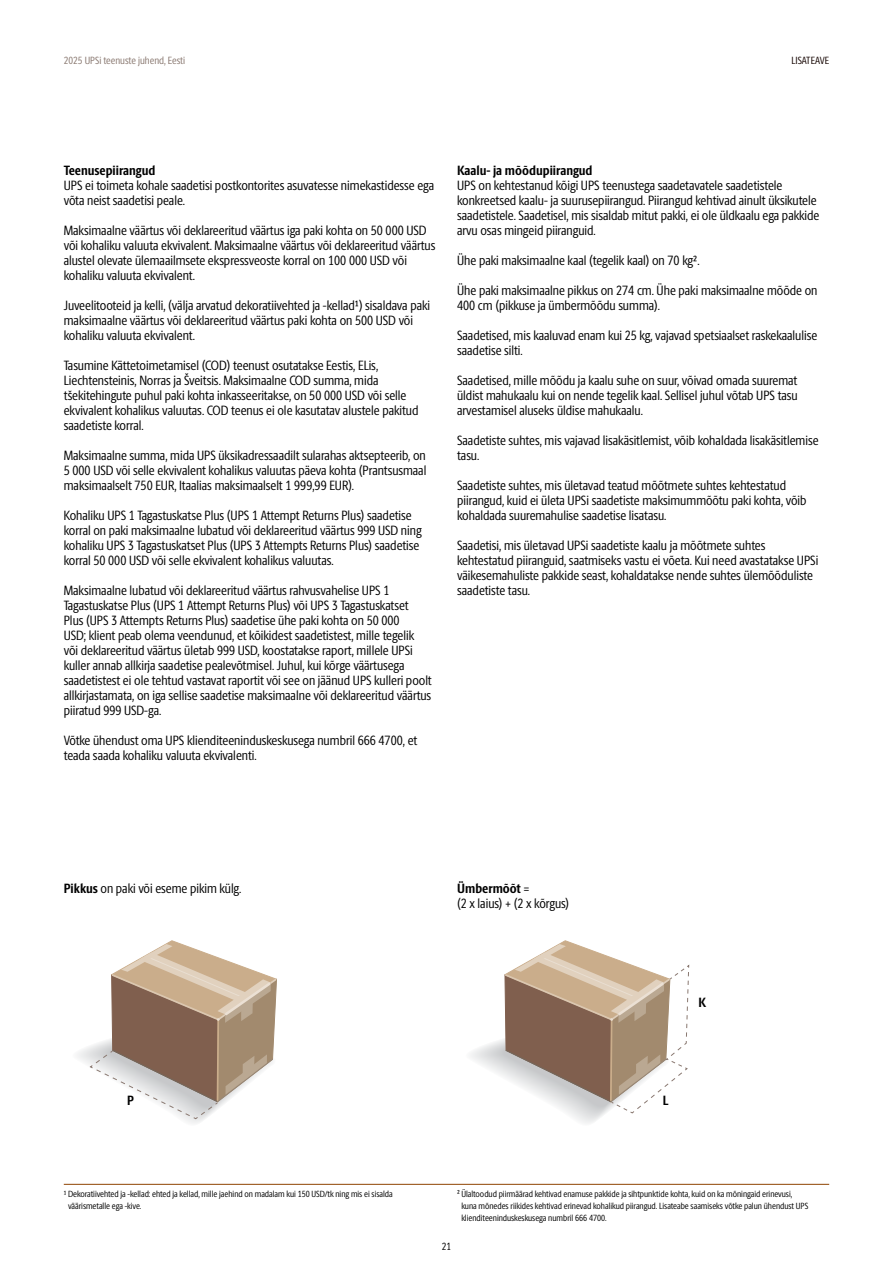
<style>
.page{position:relative;width:893px;height:1263px;background:#fff}
.page>*{position:absolute;margin:0;border:0;box-sizing:border-box;transform-origin:0 0}
.t1{font:13.5px/15px "UPS Berlingske Sans Cn";color:#000}
.t2{font:700 13.5px "UPS Berlingske Sans Cn";color:#000}
.t3{font:10.5px "UPS Berlingske Sans Cn";color:#897870}
.t4{font:10.5px "UPS Berlingske Sans Cn";color:#150400}
.t5{font:10.5px "UPS Berlingske Sans Cn";color:#000}
.t6{font:9px/12px "UPS Berlingske Sans Cn";color:#000}
.s1{font-weight:700}
</style>
<div class="page">
<svg style="left:77px;top:940px;width:200px;height:183px"></svg>
<svg style="left:471px;top:940px;width:218px;height:183px"></svg>
<hr style="left:64px;top:1184px;width:765px;height:1px;background:#8e4402">
<p class="t3" style="left:64px;top:53px;width:123px">2025 UPSi teenuste juhend, Eesti</p>
<p class="t4" style="left:791px;top:53px;width:39px">LISATEAVE</p>
<p class="t2" style="left:64px;top:160px;width:93px">Teenusepiirangud</p>
<p class="t1" style="left:64px;top:177px;width:372px">UPS ei toimeta kohale saadetisi postkontorites asuvatesse nimekastidesse ega võta neist saadetisi peale.</p>
<p class="t1" style="left:64px;top:222px;width:373px">Maksimaalne väärtus või deklareeritud väärtus iga paki kohta on 50 000 USD või kohaliku valuuta ekvivalent. Maksimaalne väärtus või deklareeritud väärtus alustel olevate ülemaailmsete ekspressveoste korral on 100 000 USD või kohaliku valuuta ekvivalent.</p>
<p class="t1" style="left:64px;top:297px;width:368px">Juveelitooteid ja kelli, (välja arvatud dekoratiivehted ja -kellad¹) sisaldava paki maksimaalne väärtus või deklareeritud väärtus paki kohta on 500 USD või kohaliku valuuta ekvivalent.</p>
<p class="t1" style="left:64px;top:357px;width:356px">Tasumine Kättetoimetamisel (COD) teenust osutatakse Eestis, ELis, Liechtensteinis, Norras ja Šveitsis. Maksimaalne COD summa, mida tšekitehingute puhul paki kohta inkasseeritakse, on 50 000 USD või selle ekvivalent kohalikus valuutas. COD teenus ei ole kasutatav alustele pakitud saadetiste korral.</p>
<p class="t1" style="left:64px;top:447px;width:364px;text-align:justify">Maksimaalne summa, mida UPS üksikadressaadilt sularahas aktsepteerib, on 5 000 USD või selle ekvivalent kohalikus valuutas päeva kohta (Prantsusmaal maksimaalselt 750 EUR, Itaalias maksimaalselt 1 999,99 EUR).</p>
<p class="t1" style="left:64px;top:507px;width:359px">Kohaliku UPS 1 Tagastuskatse Plus (UPS 1 Attempt Returns Plus) saadetise korral on paki maksimaalne lubatud või deklareeritud väärtus 999 USD ning kohaliku UPS 3 Tagastuskatset Plus (UPS 3 Attempts Returns Plus) saadetise korral 50 000 USD või selle ekvivalent kohalikus valuutas.</p>
<p class="t1" style="left:64px;top:582px;width:370px">Maksimaalne lubatud või deklareeritud väärtus rahvusvahelise UPS 1<br>Tagastuskatse Plus (UPS 1 Attempt Returns Plus) või UPS 3 Tagastuskatset<br>Plus (UPS 3 Attempts Returns Plus) saadetise ühe paki kohta on 50 000<br>USD; klient peab olema veendunud, et kõikidest saadetistest, mille tegelik või deklareeritud väärtus ületab 999 USD, koostatakse raport, millele UPSi kuller annab allkirja saadetise pealevõtmisel. Juhul, kui kõrge väärtusega saadetistest ei ole tehtud vastavat raportit või see on jäänud UPS kulleri poolt allkirjastamata, on iga sellise saadetise maksimaalne või deklareeritud väärtus piiratud 999 USD-ga.</p>
<p class="t1" style="left:64px;top:732px;width:355px">Võtke ühendust oma UPS klienditeeninduskeskusega numbril 666 4700, et teada saada kohaliku valuuta ekvivalenti.</p>
<p class="t2" style="left:457px;top:160px;width:137px">Kaalu- ja mõõdupiirangud</p>
<p class="t1" style="left:457px;top:177px;width:364px">UPS on kehtestanud kõigi UPS teenustega saadetavatele saadetistele konkreetsed kaalu- ja suurusepiirangud. Piirangud kehtivad ainult üksikutele saadetistele. Saadetisel, mis sisaldab mitut pakki, ei ole üldkaalu ega pakkide arvu osas mingeid piiranguid.</p>
<p class="t1" style="left:457px;top:252px;width:244px">Ühe paki maksimaalne kaal (tegelik kaal) on 70 kg².</p>
<p class="t1" style="left:457px;top:282px;width:362px">Ühe paki maksimaalne pikkus on 274 cm. Ühe paki maksimaalne mõõde on<br>400 cm (pikkuse ja ümbermõõdu summa).</p>
<p class="t1" style="left:457px;top:327px;width:362px">Saadetised, mis kaaluvad enam kui 25 kg, vajavad spetsiaalset raskekaalulise saadetise silti.</p>
<p class="t1" style="left:457px;top:372px;width:342px;text-align:justify">Saadetised, mille mõõdu ja kaalu suhe on suur, võivad omada suuremat üldist mahukaalu kui on nende tegelik kaal. Sellisel juhul võtab UPS tasu arvestamisel aluseks üldise mahukaalu.</p>
<p class="t1" style="left:457px;top:432px;width:363px">Saadetiste suhtes, mis vajavad lisakäsitlemist, võib kohaldada lisakäsitlemise tasu.</p>
<p class="t1" style="left:457px;top:477px;width:351px">Saadetiste suhtes, mis ületavad teatud mõõtmete suhtes kehtestatud piirangud, kuid ei ületa UPSi saadetiste maksimummõõtu paki kohta, võib kohaldada suuremahulise saadetise lisatasu.</p>
<p class="t1" style="left:457px;top:537px;width:363px">Saadetisi, mis ületavad UPSi saadetiste kaalu ja mõõtmete suhtes kehtestatud piiranguid, saatmiseks vastu ei võeta. Kui need avastatakse UPSi väikesemahuliste pakkide seast, kohaldatakse nende suhtes ülemõõduliste saadetiste tasu.</p>
<p class="t1" style="left:64px;top:881px;width:179px"><span class="s1">Pikkus</span> on paki või eseme pikim külg.</p>
<p class="t2" style="left:127px;top:1090px;width:8px">P</p>
<p class="t1" style="left:457px;top:881px;width:114px"><span class="s1">Ümbermõõt</span> =<br>(2 x laius) + (2 x kõrgus)</p>
<p class="t2" style="left:698px;top:992px;width:9px">K</p>
<p class="t2" style="left:663px;top:1090px;width:7px">L</p>
<p class="t6" style="left:68px;top:1188px;width:326px;text-indent:-4px">¹ Dekoratiivehted ja -kellad: ehted ja kellad, mille jaehind on madalam kui 150 USD/tk ning mis ei sisalda väärismetalle ega -kive.</p>
<p class="t6" style="left:461px;top:1188px;width:349px;text-indent:-4px">2 Ülaltoodud piirmäärad kehtivad enamuse pakkide ja sihtpunktide kohta, kuid on ka mõningaid erinevusi, kuna mõnedes riikides kehtivad erinevad kohalikud piirangud. Lisateabe saamiseks võtke palun ühendust UPS klienditeeninduskeskusega numbril 666 4700.</p>
<p class="t5" style="left:442px;top:1239px;width:11px">21</p>
</div>
